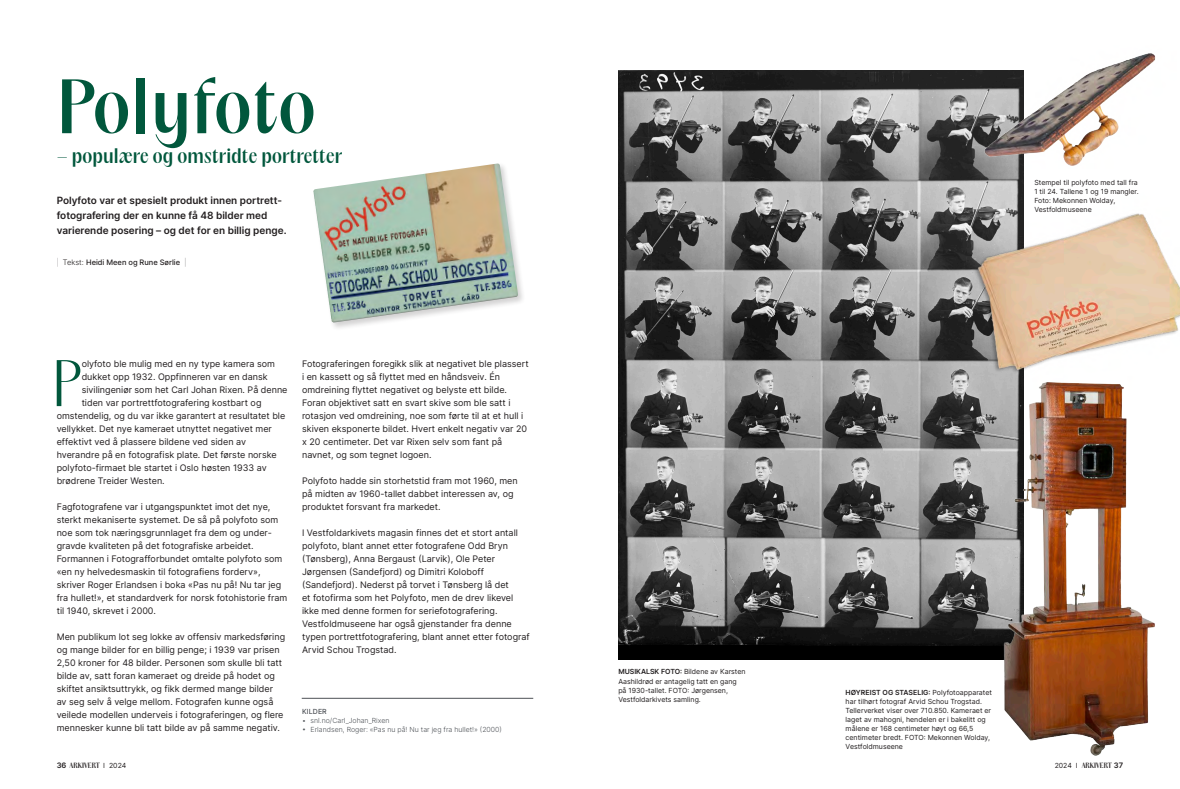
<style>
.page{position:relative;width:1180px;height:789px;background:#fff}
.page>*{position:absolute;margin:0;border:0;box-sizing:border-box;transform-origin:0 0}
.Heading{font:600 69.6px "PP Acma";letter-spacing:.02em;color:#01573c}
.t1{font:300 59.5px "PP Acma";color:#01573c}
.Heading-2{font:600 18.6px "PP Acma";letter-spacing:.01em;color:#01573c}
.t2{font:600 10px/15px "Inter";color:#231f20}
.t3{font:9px/13px "Inter";color:#231f20}
.t4{font:500 7.5px "Inter";color:#231f20}
.Bildetekst{font:7px/9px "Inter";color:#231f20}
.Brødtekst{font:300 7px "Inter";color:#4d5156}
.t5{font:600 7px "PP Acma";letter-spacing:.005em;color:#231f20}
.Brødtekst-2{font:500 7px "Inter";letter-spacing:.01em;color:#4d5156}
.s1{font-weight:100}
.s2{font-weight:300}
.s3{font-weight:600}
.s4{font-family:"Inter";font-size:7.5px}
.s5{font-family:"Inter";font-weight:400}
</style>
<div class="page">
<hr style="left:302px;top:697px;width:231px;height:1px;background:#4d5156">
<img style="left:618px;top:70px;width:359px;height:588px">
<img style="left:960px;top:178px;width:219px;height:216px">
<div style="left:312px;top:162px;width:214px;height:168px;background:#231f20;opacity:.2"></div>
<img style="left:313px;top:163px;width:205px;height:159px">
<img style="left:977px;top:371px;width:196px;height:385px">
<img style="left:971px;top:53px;width:205px;height:127px">
<p class="Heading" style="left:57px;top:63px;width:260px">Polyfoto</p>
<p class="Heading-2" style="left:57px;top:144px;width:287px">– populære og omstridte portretter</p>
<p class="t2" style="left:57px;top:193px;width:231px">Polyfoto var et spesielt produkt innen portrett&shy;fotografering der en kunne få 48 bilder med varierende posering – og det for en billig penge.</p>
<p class="t4" style="left:57px;top:256px;width:131px"><span class="s1">|</span> <span class="s2">Tekst:</span> Heidi Meen og Rune Sørlie <span class="s1">|</span></p>
<p class="t1" style="left:52px;top:347px;width:31px">P</p>
<p class="t3" style="left:82px;top:357px;width:195px">olyfoto ble mulig med en ny type kamera som</p>
<p class="t3" style="left:82px;top:370px;width:187px">dukket opp 1932. Oppfinneren var en dansk</p>
<p class="t3" style="left:82px;top:383px;width:207px">sivilingeniør som het Carl Johan Rixen. På denne</p>
<p class="t3" style="left:82px;top:396px;width:181px">tiden var portrettfotografering kostbart og</p>
<p class="t3" style="left:57px;top:409px;width:230px">omstendelig, og du var ikke garantert at resultatet ble</p>
<p class="t3" style="left:57px;top:422px;width:217px">vellykket. Det nye kameraet utnyttet negativet mer</p>
<p class="t3" style="left:57px;top:435px;width:191px">effektivt ved å plassere bildene ved siden av</p>
<p class="t3" style="left:57px;top:448px;width:221px">hverandre på en fotografisk plate. Det første norske</p>
<p class="t3" style="left:57px;top:461px;width:211px">polyfoto-firmaet ble startet i Oslo høsten 1933 av</p>
<p class="t3" style="left:57px;top:474px;width:109px">brødrene Treider Westen.</p>
<p class="t3" style="left:57px;top:500px;width:232px">Fagfotografene var i utgangspunktet imot det nye, sterkt mekaniserte systemet. De så på polyfoto som noe som tok næringsgrunnlaget fra dem og under&shy;gravde kvaliteten på det fotografiske arbeidet.<br>Formannen i Fotografforbundet omtalte polyfoto som «en ny helvedesmaskin til fotografiens forderv», skriver Roger Erlandsen i boka «Pas nu på! Nu tar jeg fra hullet!», et standardverk for norsk fotohistorie fram til 1940, skrevet i 2000.</p>
<p class="t3" style="left:57px;top:630px;width:230px">Men publikum lot seg lokke av offensiv markedsføring og mange bilder for en billig penge; i 1939 var prisen 2,50 kroner for 48 bilder. Personen som skulle bli tatt bilde av, satt foran kameraet og dreide på hodet og skiftet ansiktsuttrykk, og fikk dermed mange bilder av seg selv å velge mellom. Fotografen kunne også veilede modellen underveis i fotograferingen, og flere mennesker kunne bli tatt bilde av på samme negativ.</p>
<p class="t3" style="left:302px;top:357px;width:228px">Fotograferingen foregikk slik at negativet ble plassert i en kassett og så flyttet med en håndsveiv. Én omdreining flyttet negativet og belyste ett bilde.<br>Foran objektivet satt en svart skive som ble satt i rotasjon ved omdreining, noe som førte til at et hull i skiven eksponerte bildet. Hvert enkelt negativ var 20 x 20 centimeter. Det var Rixen selv som fant på navnet, og som tegnet logoen.</p>
<p class="t3" style="left:302px;top:474px;width:217px">Polyfoto hadde sin storhetstid fram mot 1960, men på midten av 1960-tallet dabbet interessen av, og produktet forsvant fra markedet.</p>
<p class="t3" style="left:302px;top:526px;width:229px">I Vestfoldarkivets magasin finnes det et stort antall polyfoto, blant annet etter fotografene Odd Bryn (Tønsberg), Anna Bergaust (Larvik), Ole Peter Jørgensen (Sandefjord) og Dimitri Koloboff (Sandefjord). Nederst på torvet i Tønsberg lå det<br>et fotofirma som het Polyfoto, men de drev likevel ikke med denne formen for seriefotografering.<br>Vestfoldmuseene har også gjenstander fra denne typen portrettfotografering, blant annet etter fotograf Arvid Schou Trogstad.</p>
<p class="Brødtekst-2" style="left:302px;top:705px;width:26px">KILDER</p>
<p class="Brødtekst" style="left:302px;top:715px;width:89px">• snl.no/Carl_Johan_Rixen</p>
<p class="Brødtekst" style="left:302px;top:724px;width:201px">• Erlandsen, Roger: «Pas nu på! Nu tar jeg fra hullet!» (2000)</p>
<p class="Bildetekst" style="left:618px;top:666px;width:129px"><span class="s3">MUSIKALSK FOTO:</span> Bildene av Karsten Aashildrød er antagelig tatt en gang på 1930-tallet. FOTO: Jørgensen, Vestfoldarkivets samling.</p>
<p class="Bildetekst" style="left:1034px;top:177px;width:106px">Stempel til polyfoto med tall fra<br>1 til 24. Tallene 1 og 19 mangler.<br>Foto: Mekonnen Wolday,<br>Vestfoldmuseene</p>
<p class="Bildetekst" style="left:845px;top:687px;width:148px"><span class="s3">HØYREIST OG STASELIG:</span> Polyfotoapparatet har tilhørt fotograf Arvid Schou Trogstad.<br>Tellerverket viser over 710.850. Kameraet er laget av mahogni, hendelen er i bakelitt og målene er 168 centimeter høyt og 66,5 centimeter bredt. FOTO: Mekonnen Wolday, Vestfoldmuseene</p>
<p class="t5" style="left:57px;top:760px;width:71px"><span class="s4">36</span> ARKIVERT <span class="s5">I 2024</span></p>
<p class="t5" style="left:1054px;top:760px;width:70px"><span class="s5">2024 I</span> ARKIVERT <span class="s4">37</span></p>
</div>
